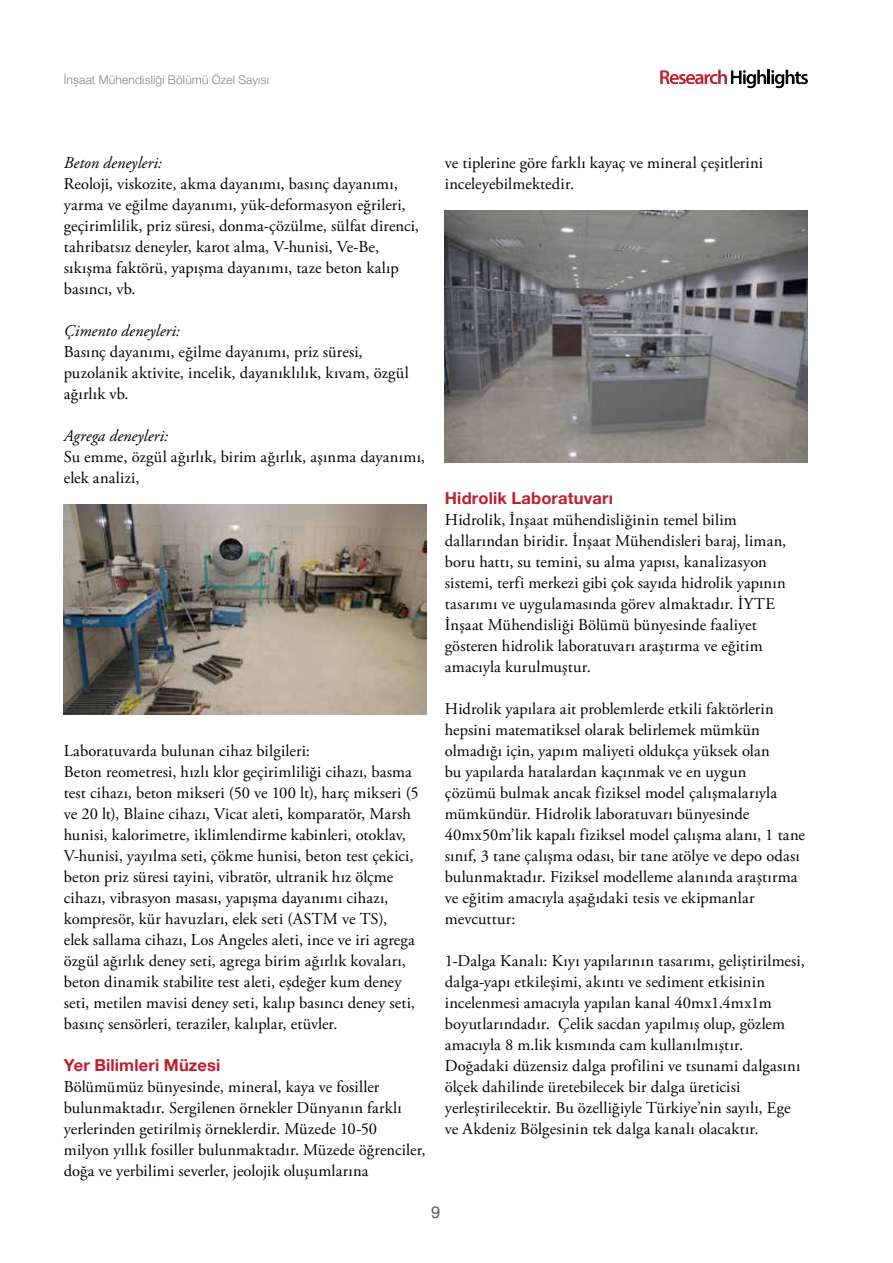
<style>
.page{position:relative;width:893px;height:1263px;background:#fff}
.page>*{position:absolute;margin:0;border:0;box-sizing:border-box;transform-origin:0 0}
.t1{font:16.5px/21px "Adobe Garamond Pro";letter-spacing:.01em;color:#000}
.t2{font:italic 16.5px "Adobe Garamond Pro";letter-spacing:.01em;color:#000}
.t3{font:700 16.5px "Helvetica Neue";letter-spacing:.01em;color:#be1e2d}
.t4{font:16.5px "Helvetica Neue";color:#58595b}
.t5{font:300 12px "Helvetica Neue";letter-spacing:.015em;color:#808285}
</style>
<div class="page">
<svg style="left:660px;top:70px;width:148px;height:18px"></svg>
<img style="left:64px;top:504px;width:363px;height:210px">
<img style="left:445px;top:210px;width:363px;height:252px">
<p class="t5" style="left:64px;top:70px;width:207px">İnşaat Mühendisliği Bölümü Özel Sayısı</p>
<p class="t2" style="left:64px;top:153px;width:100px">Beton deneyleri:</p>
<p class="t1" style="left:64px;top:174px;width:357px">Reoloji, viskozite, akma dayanımı, basınç dayanımı, yarma ve eğilme dayanımı, yük-deformasyon eğrileri, geçirimlilik, priz süresi, donma-çözülme, sülfat direnci, tahribatsız deneyler, karot alma, V-hunisi, Ve-Be, sıkışma faktörü, yapışma dayanımı, taze beton kalıp basıncı, vb.</p>
<p class="t2" style="left:64px;top:321px;width:118px">Çimento deneyleri:</p>
<p class="t1" style="left:64px;top:342px;width:347px">Basınç dayanımı, eğilme dayanımı, priz süresi, puzolanik aktivite, incelik, dayanıklılık, kıvam, özgül ağırlık vb.</p>
<p class="t2" style="left:64px;top:426px;width:106px">Agrega deneyleri:</p>
<p class="t1" style="left:64px;top:447px;width:363px">Su emme, özgül ağırlık, birim ağırlık, aşınma dayanımı, elek analizi,</p>
<p class="t1" style="left:64px;top:741px;width:357px">Laboratuvarda bulunan cihaz bilgileri:<br>Beton reometresi, hızlı klor geçirimliliği cihazı, basma test cihazı, beton mikseri (50 ve 100 lt), harç mikseri (5 ve 20 lt), Blaine cihazı, Vicat aleti, komparatör, Marsh hunisi, kalorimetre, iklimlendirme kabinleri, otoklav, V-hunisi, yayılma seti, çökme hunisi, beton test çekici, beton priz süresi tayini, vibratör, ultranik hız ölçme cihazı, vibrasyon masası, yapışma dayanımı cihazı, kompresör, kür havuzları, elek seti (ASTM ve TS),<br>elek sallama cihazı, Los Angeles aleti, ince ve iri agrega özgül ağırlık deney seti, agrega birim ağırlık kovaları, beton dinamik stabilite test aleti, eşdeğer kum deney seti, metilen mavisi deney seti, kalıp basıncı deney seti, basınç sensörleri, teraziler, kalıplar, etüvler.</p>
<p class="t3" style="left:64px;top:1052px;width:158px">Yer Bilimleri Müzesi</p>
<p class="t1" style="left:64px;top:1077px;width:363px">Bölümümüz bünyesinde, mineral, kaya ve fosiller bulunmaktadır. Sergilenen örnekler Dünyanın farklı yerlerinden getirilmiş örneklerdir. Müzede 10-50 milyon yıllık fosiller bulunmaktadır. Müzede öğrenciler, doğa ve yerbilimi severler, jeolojik oluşumlarına</p>
<p class="t1" style="left:445px;top:153px;width:320px">ve tiplerine göre farklı kayaç ve mineral çeşitlerini inceleyebilmektedir.</p>
<p class="t3" style="left:445px;top:485px;width:170px">Hidrolik Laboratuvarı</p>
<p class="t1" style="left:445px;top:510px;width:343px">Hidrolik, İnşaat mühendisliğinin temel bilim dallarından biridir. İnşaat Mühendisleri baraj, liman, boru hattı, su temini, su alma yapısı, kanalizasyon sistemi, terfi merkezi gibi çok sayıda hidrolik yapının tasarımı ve uygulamasında görev almaktadır. İYTE İnşaat Mühendisliği Bölümü bünyesinde faaliyet gösteren hidrolik laboratuvarı araştırma ve eğitim amacıyla kurulmuştur.</p>
<p class="t1" style="left:445px;top:699px;width:362px">Hidrolik yapılara ait problemlerde etkili faktörlerin hepsini matematiksel olarak belirlemek mümkün olmadığı için, yapım maliyeti oldukça yüksek olan<br>bu yapılarda hatalardan kaçınmak ve en uygun<br>çözümü bulmak ancak fiziksel model çalışmalarıyla mümkündür. Hidrolik laboratuvarı bünyesinde 40mx50m’lik kapalı fiziksel model çalışma alanı, 1 tane sınıf, 3 tane çalışma odası, bir tane atölye ve depo odası bulunmaktadır. Fiziksel modelleme alanında araştırma ve eğitim amacıyla aşağıdaki tesis ve ekipmanlar mevcuttur:</p>
<p class="t1" style="left:445px;top:951px;width:361px">1-Dalga Kanalı: Kıyı yapılarının tasarımı, geliştirilmesi, dalga-yapı etkileşimi, akıntı ve sediment etkisinin incelenmesi amacıyla yapılan kanal 40mx1.4mx1m boyutlarındadır. Çelik sacdan yapılmış olup, gözlem amacıyla 8 m.lik kısmında cam kullanılmıştır.<br>Doğadaki düzensiz dalga profilini ve tsunami dalgasını ölçek dahilinde üretebilecek bir dalga üreticisi yerleştirilecektir. Bu özelliğiyle Türkiye’nin sayılı, Ege ve Akdeniz Bölgesinin tek dalga kanalı olacaktır.</p>
<p class="t4" style="left:431px;top:1200px;width:11px">9</p>
</div>
